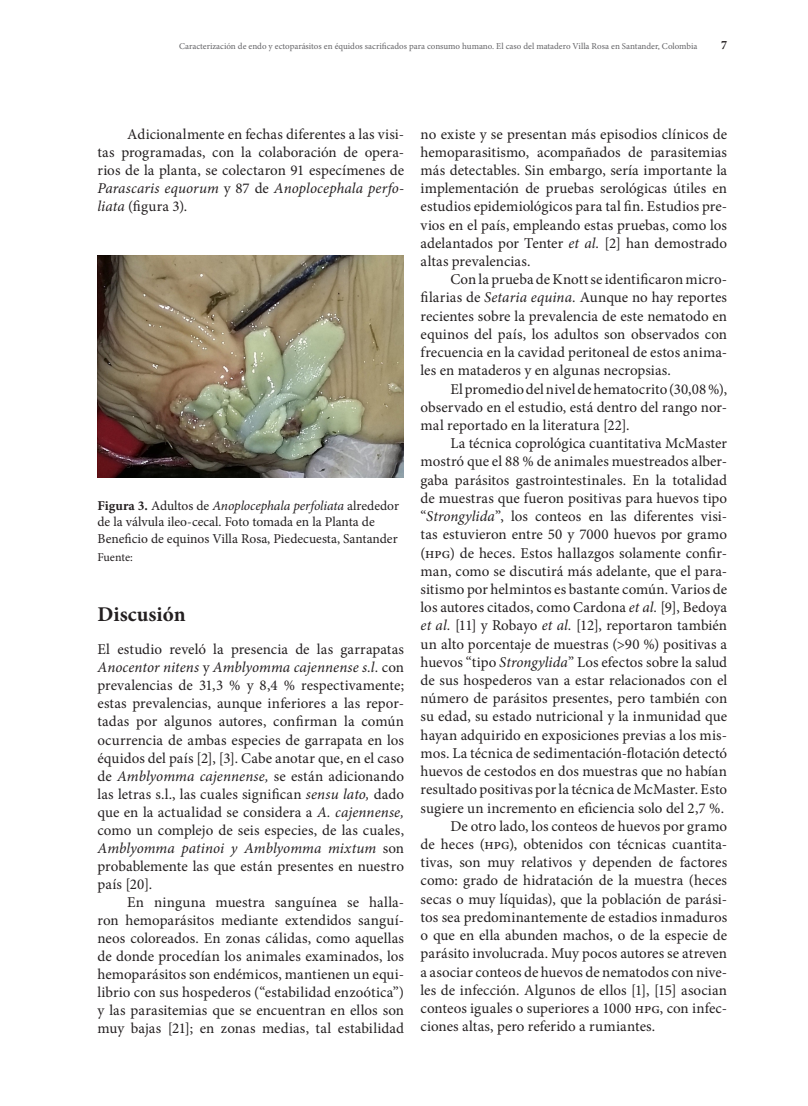
<style>
.page{position:relative;width:808px;height:1106px;background:#fff}
.page>*{position:absolute;margin:0;border:0;box-sizing:border-box;transform-origin:0 0}
.t1{font:700 21px "Minion Pro";color:#231f20}
.t2{font:15px/18px "Minion Pro";letter-spacing:.005em;color:#231f20;text-align:justify}
.t3{font:13.5px/16.5px "Minion Pro";color:#231f20}
.t4{font:700 12.75px "Minion Pro";color:#231f20;scale:.94 1}
.t5{font:12px "Minion Pro";letter-spacing:-.005em;color:#231f20}
.t6{font:9px "Minion Pro";color:#636366}
.s1{font-style:italic}
.s2{font-weight:700}
</style>
<div class="page">
<img style="left:98px;top:255px;width:306px;height:223px">
<p class="t6" style="left:179px;top:40px;width:520px">Caracterización de endo y ectoparásitos en équidos sacrificados para consumo humano. El caso del matadero Villa Rosa en Santander, Colombia</p>
<p class="t4" style="left:721px;top:36px;width:8px">7</p>
<p class="t2" style="left:98px;top:125px;width:308px;text-indent:30px">Adicionalmente en fechas diferentes a las visi&shy;tas programadas, con la colaboración de opera&shy;rios de la planta, se colectaron 91 especímenes de <span class="s1">Parascaris equorum</span> y 87 de <span class="s1">Anoplocephala perfo&shy;liata</span> (figura 3).</p>
<p class="t3" style="left:98px;top:497px;width:303px"><span class="s2">Figura 3.</span> Adultos de <span class="s1">Anoplocephala perfoliata</span> alrededor de la válvula ileo-cecal. Foto tomada en la Planta de<br>Beneficio de equinos Villa Rosa, Piedecuesta, Santander</p>
<p class="t5" style="left:98px;top:549px;width:37px">Fuente:</p>
<h1 class="t1" style="left:98px;top:600px;width:90px">Discusión</h1>
<p class="t2" style="left:98px;top:640px;width:308px">El estudio reveló la presencia de las garrapatas <span class="s1">Anocentor nitens</span> y <span class="s1">Amblyomma cajennense s.l.</span> con prevalencias de 31,3 % y 8,4 % respectivamente; estas prevalencias, aunque inferiores a las repor&shy;tadas por algunos autores, confirman la común ocurrencia de ambas especies de garrapata en los équidos del país [2], [3]. Cabe anotar que, en el caso de <span class="s1">Amblyomma cajennense,</span> se están adicionando las letras s.l., las cuales significan <span class="s1">sensu lato,</span> dado que en la actualidad se considera a <span class="s1">A. cajennense, </span>como un complejo de seis especies, de las cuales, <span class="s1">Amblyomma patinoi y Amblyomma mixtum</span> son probablemente las que están presentes en nuestro país [20].</p>
<p class="t2" style="left:98px;top:892px;width:308px;text-indent:30px">En ninguna muestra sanguínea se halla&shy;ron hemoparásitos mediante extendidos sanguí&shy;neos coloreados. En zonas cálidas, como aquellas de donde procedían los animales examinados, los hemoparásitos son endémicos, mantienen un equi&shy;librio con sus hospederos (“estabilidad enzoótica”) y las parasitemias que se encuentran en ellos son muy bajas [21]; en zonas medias, tal estabilidad</p>
<p class="t2" style="left:421px;top:125px;width:308px">no existe y se presentan más episodios clínicos de hemoparasitismo, acompañados de parasitemias más detectables. Sin embargo, sería importante la implementación de pruebas serológicas útiles en estudios epidemiológicos para tal fin. Estudios pre&shy;vios en el país, empleando estas pruebas, como los adelantados por Tenter <span class="s1">et al.</span> [2] han demostrado altas prevalencias.</p>
<p class="t2" style="left:421px;top:270px;width:308px;text-indent:30px">Con la prueba de Knott se identificaron micro&shy;filarias de <span class="s1">Setaria equina.</span> Aunque no hay reportes recientes sobre la prevalencia de este nematodo en equinos del país, los adultos son observados con frecuencia en la cavidad peritoneal de estos anima&shy;les en mataderos y en algunas necropsias.</p>
<p class="t2" style="left:421px;top:380px;width:308px;text-indent:30px">El promedio del nivel de hematocrito (30,08 %), observado en el estudio, está dentro del rango nor&shy;mal reportado en la literatura [22].</p>
<p class="t2" style="left:450px;top:434px;width:278px">La técnica coprológica cuantitativa McMaster</p>
<p class="t2" style="left:421px;top:453px;width:308px">mostró que el 88 % de animales muestreados alber-</p>
<p class="t2" style="left:421px;top:471px;width:308px">gaba parásitos gastrointestinales. En la totalidad</p>
<p class="t2" style="left:421px;top:489px;width:308px">de muestras que fueron positivas para huevos tipo</p>
<p class="t2" style="left:421px;top:507px;width:308px">“<span class="s1">Strongylida</span>”, los conteos en las diferentes visi-</p>
<p class="t2" style="left:421px;top:525px;width:308px">tas estuvieron entre 50 y 7000 huevos por gramo</p>
<p class="t2" style="left:421px;top:544px;width:308px">(HPG) de heces. Estos hallazgos solamente confir-</p>
<p class="t2" style="left:421px;top:562px;width:308px">man, como se discutirá más adelante, que el para-</p>
<p class="t2" style="left:421px;top:580px;width:308px">sitismo por helmintos es bastante común. Varios de</p>
<p class="t2" style="left:421px;top:598px;width:308px">los autores citados, como Cardona <span class="s1">et al.</span> [9], Bedoya</p>
<p class="t2" style="left:421px;top:616px;width:308px"><span class="s1">et al.</span> [11] y Robayo <span class="s1">et al.</span> [12], reportaron también</p>
<p class="t2" style="left:421px;top:635px;width:308px">un alto porcentaje de muestras (&gt;90 %) positivas a</p>
<p class="t2" style="left:421px;top:653px;width:308px">huevos “tipo <span class="s1">Strongylida</span>” Los efectos sobre la salud</p>
<p class="t2" style="left:421px;top:671px;width:308px">de sus hospederos van a estar relacionados con el</p>
<p class="t2" style="left:421px;top:689px;width:308px">número de parásitos presentes, pero también con</p>
<p class="t2" style="left:421px;top:707px;width:308px">su edad, su estado nutricional y la inmunidad que</p>
<p class="t2" style="left:421px;top:726px;width:308px">hayan adquirido en exposiciones previas a los mis-</p>
<p class="t2" style="left:421px;top:744px;width:308px">mos. La técnica de sedimentación-flotación detectó</p>
<p class="t2" style="left:421px;top:762px;width:308px">huevos de cestodos en dos muestras que no habían</p>
<p class="t2" style="left:421px;top:780px;width:308px">resultado positivas por la técnica de McMaster. Esto</p>
<p class="t2" style="left:421px;top:799px;width:305px">sugiere un incremento en eficiencia solo del 2,7 %.</p>
<p class="t2" style="left:450px;top:817px;width:278px">De otro lado, los conteos de huevos por gramo</p>
<p class="t2" style="left:421px;top:835px;width:308px">de heces (HPG), obtenidos con técnicas cuantita-</p>
<p class="t2" style="left:421px;top:853px;width:308px">tivas, son muy relativos y dependen de factores</p>
<p class="t2" style="left:421px;top:871px;width:308px">como: grado de hidratación de la muestra (heces</p>
<p class="t2" style="left:421px;top:890px;width:308px">secas o muy líquidas), que la población de parási-</p>
<p class="t2" style="left:421px;top:908px;width:308px">tos sea predominantemente de estadios inmaduros</p>
<p class="t2" style="left:421px;top:926px;width:308px">o que en ella abunden machos, o de la especie de</p>
<p class="t2" style="left:421px;top:944px;width:308px">parásito involucrada. Muy pocos autores se atreven</p>
<p class="t2" style="left:421px;top:962px;width:308px">a asociar conteos de huevos de nematodos con nive-</p>
<p class="t2" style="left:421px;top:981px;width:308px">les de infección. Algunos de ellos [1], [15] asocian</p>
<p class="t2" style="left:421px;top:999px;width:308px">conteos iguales o superiores a 1000 HPG, con infec-</p>
<p class="t2" style="left:421px;top:1017px;width:236px">ciones altas, pero referido a rumiantes.</p>
</div>
